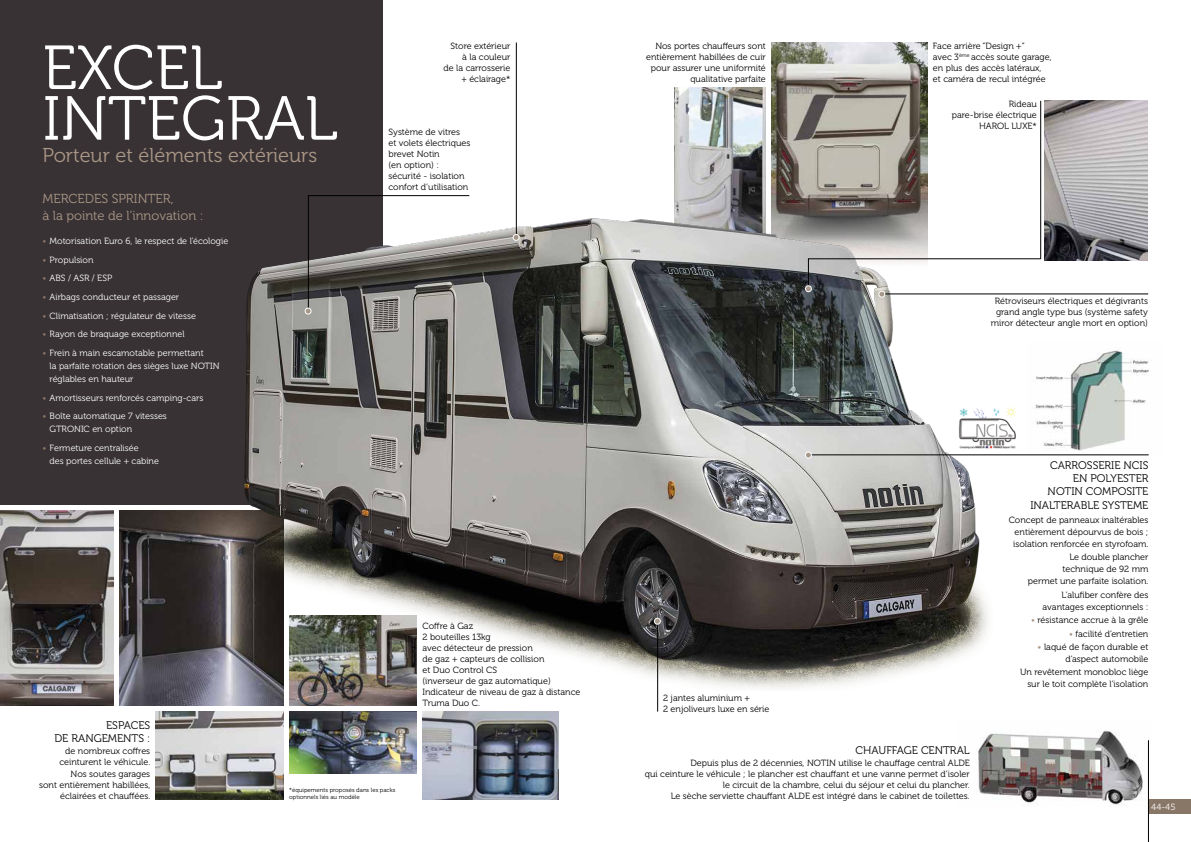
<style>
.page{position:relative;width:1191px;height:842px;background:#fff}
.page>*{position:absolute;margin:0;border:0;box-sizing:border-box;transform-origin:0 0}
.t1{font:62px/50.7px "Museo 300";color:#fff}
.t2{font:20px "Museo 300";color:#aa9785}
.t3{font:13px/17px "Museo 300";color:#aa9785}
.t4{font:11px/13px "Museo 300";color:#000;text-align:right}
.t5{font:9px/11px "Museo 300";color:#000;text-align:right}
.t6{font:9px/13px "Museo 300";color:#fff}
.t7{font:6px/7px "Museo 300";color:#000}
.s1{color:#887666}
.s2{color:#aa9785}
</style>
<div class="page">
<img style="left:119px;top:510px;width:164px;height:196px">
<img style="left:422px;top:711px;width:136px;height:88px">
<img style="left:289px;top:690px;width:128px;height:16px">
<img style="left:978px;top:730px;width:165px;height:76px">
<img style="left:1078px;top:350px;width:71px;height:105px">
<div style="left:1148px;top:799px;width:43px;height:15px;background:#887666"></div>
<img style="left:771px;top:43px;width:156px;height:119px">
<img style="left:674px;top:87px;width:92px;height:75px">
<div style="left:0;top:0;width:383px;height:505px;background:#383235"></div>
<img style="left:212px;top:162px;width:866px;height:528px">
<img style="left:0;top:510px;width:113px;height:196px">
<hr style="left:516px;top:43px;width:1px;height:194px;background:#000">
<hr style="left:1040px;top:101px;width:1px;height:158px;background:#000">
<hr style="left:882px;top:294px;width:266px;height:1px;background:#000">
<hr style="left:808px;top:455px;width:340px;height:1px;background:#000">
<svg style="left:513px;top:234px;width:6px;height:6px"></svg>
<div style="left:512px;top:234px;width:7px;height:7px;border:1px solid #fff;border-radius:50%"></div>
<svg style="left:805px;top:452px;width:6px;height:6px"></svg>
<div style="left:805px;top:452px;width:7px;height:7px;border:1px solid #fff;border-radius:50%"></div>
<img style="left:289px;top:711px;width:128px;height:63px">
<svg style="left:305px;top:195px;width:165px;height:119px"></svg>
<div style="left:305px;top:308px;width:6px;height:7px;border:1px solid #fff;border-radius:50%"></div>
<div style="left:878px;top:291px;width:7px;height:7px;border:1px solid #fff;border-radius:50%"></div>
<hr style="left:657px;top:621px;width:1px;height:90px;background:#000">
<svg style="left:654px;top:618px;width:6px;height:6px"></svg>
<div style="left:654px;top:618px;width:7px;height:7px;border:1px solid #fff;border-radius:50%"></div>
<img style="left:156px;top:711px;width:127px;height:88px">
<hr style="left:1148px;top:740px;width:1px;height:102px;background:#000">
<img style="left:1044px;top:101px;width:103px;height:159px">
<svg style="left:805px;top:258px;width:236px;height:39px"></svg>
<div style="left:805px;top:285px;width:7px;height:7px;border:1px solid #fff;border-radius:50%"></div>
<h1 class="t1" style="left:43px;top:44px;width:296px">EXCEL<br>INTEGRAL</h1>
<h2 class="t2" style="left:43px;top:145px;width:276px">Porteur et éléments extérieurs</h2>
<h3 class="t3" style="left:43px;top:190px;width:162px">MERCEDES SPRINTER,<br>à la pointe de l’innovation :</h3>
<p class="t6" style="left:43px;top:234px;width:187px"><span class="s1">•</span> Motorisation Euro 6, le respect de l’écologie</p>
<p class="t6" style="left:43px;top:253px;width:52px"><span class="s1">•</span> Propulsion</p>
<p class="t6" style="left:43px;top:272px;width:71px"><span class="s1">•</span> ABS / ASR / ESP</p>
<p class="t6" style="left:43px;top:290px;width:138px"><span class="s1">•</span> Airbags conducteur et passager</p>
<p class="t6" style="left:43px;top:309px;width:155px"><span class="s1">•</span> Climatisation ; régulateur de vitesse</p>
<p class="t6" style="left:43px;top:328px;width:144px"><span class="s1">•</span> Rayon de braquage exceptionnel</p>
<p class="t6" style="left:50px;top:346px;width:172px;text-indent:-7px"><span class="s1">•</span> Frein à main escamotable permettant<br>la parfaite rotation des sièges luxe NOTIN réglables en hauteur</p>
<p class="t6" style="left:43px;top:391px;width:162px"><span class="s1">•</span> Amortisseurs renforcés camping-cars</p>
<p class="t6" style="left:50px;top:410px;width:119px;text-indent:-7px"><span class="s1">•</span> Boîte automatique 7 vitesses<br>GTRONIC en option</p>
<p class="t6" style="left:50px;top:441px;width:111px;text-indent:-7px"><span class="s1">•</span> Fermeture centralisée<br>des portes cellule + cabine</p>
<p class="t5" style="left:443px;top:41px;width:68px">Store extérieur<br>à la couleur<br>de la carrosserie + éclairage*</p>
<p class="t5" style="left:388px;top:127px;width:83px;text-align:left">Système de vitres<br>et volets électriques brevet Notin<br>(en option) : sécurité - isolation confort d’utilisation</p>
<p class="t5" style="left:422px;top:621px;width:159px;text-align:left">Coffre à Gaz<br>2 bouteilles 13kg<br>avec détecteur de pression<br>de gaz + capteurs de collision<br>et Duo Control CS<br>(inverseur de gaz automatique)<br>Indicateur de niveau de gaz à distance<br>Truma Duo C.</p>
<p class="t4" style="left:106px;top:719px;width:14px">Espaces</p>
<p class="t4" style="left:54px;top:731px;width:26px">de rangements</p>
<p class="t4" style="left:147px;top:731px;width:5px">:</p>
<p class="t5" style="left:59px;top:746px;width:92px">de nombreux coffres ceinturent le véhicule.</p>
<p class="t5" style="left:39px;top:769px;width:113px">Nos soutes garages<br>sont entièrement habillées, éclairées et chauffées.</p>
<p class="t7" style="left:289px;top:787px;width:108px">*équipements proposés dans les packs optionnels liés au modèle</p>
<p class="t5" style="left:646px;top:41px;width:121px">Nos portes chauffeurs sont entièrement habillées de cuir pour assurer une uniformité qualitative parfaite</p>
<p class="t5" style="left:933px;top:41px;width:120px;text-align:left">Face arrière “Design +“<br>avec 3<sup>ème</sup> accès soute garage, en plus des accès latéraux,<br>et caméra de recul intégrée</p>
<p class="t5" style="left:951px;top:98px;width:87px">Rideau<br>pare-brise électrique<br>HAROL LUXE*</p>
<p class="t5" style="left:991px;top:295px;width:159px;text-align:center">Rétroviseurs électriques et dégivrants grand angle type bus (système safety miror détecteur angle mort en option)</p>
<p class="t5" style="left:663px;top:692px;width:108px;text-align:left">2 jantes aluminium +<br>2 enjoliveurs luxe en série</p>
<p class="t4" style="left:855px;top:744px;width:116px">CHAUFFAGE CENTRAL</p>
<p class="t5" style="left:645px;top:758px;width:326px">Depuis plus de 2 décennies, NOTIN utilise le chauffage central ALDE<br>qui ceinture le véhicule ; le plancher est chauffant et une vanne permet d’isoler le circuit de la chambre, celui du séjour et celui du plancher.<br>Le sèche serviette chauffant ALDE est intégré dans le cabinet de toilettes.</p>
<p class="t4" style="left:1047px;top:459px;width:102px">CARROSSERIE NCIS en POLYESTER<br>NOTIN COMPOSITE</p>
<p class="t4" style="left:1030px;top:499px;width:120px">INALTERABLE SYSTEME</p>
<p class="t5" style="left:1013px;top:514px;width:137px;line-height:12px;text-align:justify;text-indent:-4px">Concept de panneaux inaltérables entièrement dépourvus de bois ; isolation renforcée en styrofoam.</p>
<p class="t5" style="left:1028px;top:551px;width:122px;line-height:12px">Le double plancher technique de 92 mm<br>permet une parfaite isolation.</p>
<p class="t5" style="left:1042px;top:589px;width:107px;line-height:12px">L’alufiber confère des avantages exceptionnels :</p>
<p class="t5" style="left:1031px;top:615px;width:119px"><span class="s2">•</span> résistance accrue à la grêle</p>
<p class="t5" style="left:1069px;top:628px;width:81px"><span class="s2">•</span> facilité d’entretien</p>
<p class="t5" style="left:1037px;top:641px;width:112px;line-height:12px"><span class="s2">•</span> laqué de façon durable et d’aspect automobile</p>
<p class="t5" style="left:1020px;top:666px;width:130px;line-height:12px">Un revêtement monobloc liège sur le toit complète l’isolation</p>
<p class="t6" style="left:1151px;top:800px;width:26px">44-45</p>
</div>
